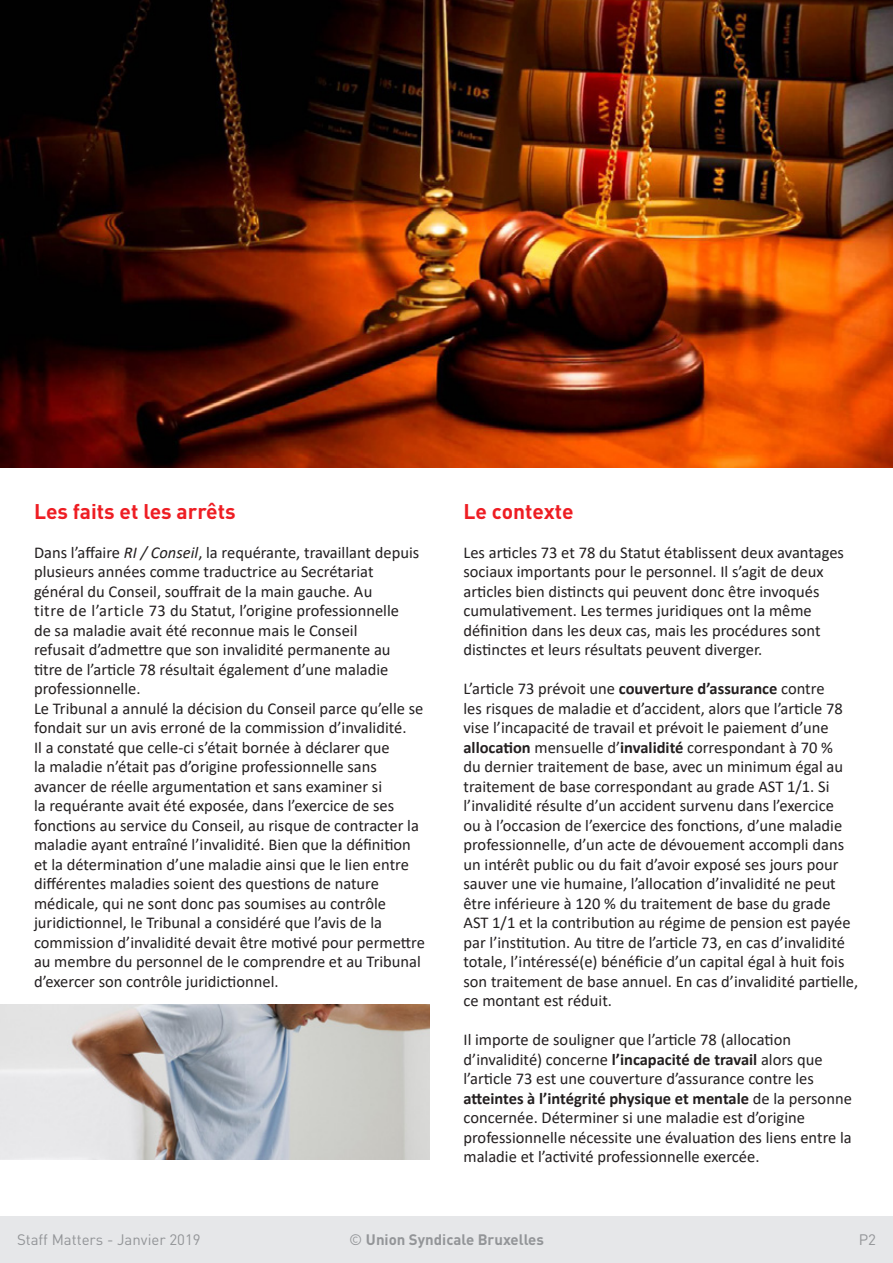
<style>
.page{position:relative;width:893px;height:1263px;background:#fff}
.page>*{position:absolute;margin:0;border:0;box-sizing:border-box;transform-origin:0 0}
.t1{font:700 21px "DIN";color:#ee1d23}
.t2{font:16.5px/19.5px "Calibri";color:#231f20}
.t3{font:15px "DIN Pro";color:#939598}
.t4{font:700 15px "DIN Pro";color:#939598}
.s1{font-style:italic}
.s2{font-weight:700}
.s3{font-weight:400}
</style>
<div class="page">
<img style="left:0;top:0;width:893px;height:467px">
<div style="left:0;top:1216px;width:893px;height:47px;background:#e6e7e9"></div>
<img style="left:0;top:1004px;width:429px;height:155px">
<p class="t1" style="left:34px;top:497px;width:203px">Les faits et les arrêts</p>
<p class="t2" style="left:34px;top:542px;width:387px">Dans l’affaire <span class="s1">RI / Conseil</span>, la requérante, travaillant depuis plusieurs années comme traductrice au Secrétariat général du Conseil, souffrait de la main gauche. Au<br>titre de l’article 73 du Statut, l’origine professionnelle de sa maladie avait été reconnue mais le Conseil<br>refusait d’admettre que son invalidité permanente au titre de l’article 78 résultait également d’une maladie professionnelle.</p>
<p class="t2" style="left:34px;top:698px;width:393px">Le Tribunal a annulé la décision du Conseil parce qu’elle se fondait sur un avis erroné de la commission d’invalidité.<br>Il a constaté que celle-ci s’était bornée à déclarer que<br>la maladie n’était pas d’origine professionnelle sans avancer de réelle argumentation et sans examiner si<br>la requérante avait été exposée, dans l’exercice de ses fonctions au service du Conseil, au risque de contracter la maladie ayant entraîné l’invalidité. Bien que la définition et la détermination d’une maladie ainsi que le lien entre différentes maladies soient des questions de nature médicale, qui ne sont donc pas soumises au contrôle juridictionnel, le Tribunal a considéré que l’avis de la commission d’invalidité devait être motivé pour permettre au membre du personnel de le comprendre et au Tribunal d’exercer son contrôle juridictionnel.</p>
<p class="t1" style="left:463px;top:497px;width:112px">Le contexte</p>
<p class="t2" style="left:463px;top:542px;width:382px">Les articles 73 et 78 du Statut établissent deux avantages sociaux importants pour le personnel. Il s’agit de deux articles bien distincts qui peuvent donc être invoqués cumulativement. Les termes juridiques ont la même définition dans les deux cas, mais les procédures sont distinctes et leurs résultats peuvent diverger.</p>
<p class="t2" style="left:463px;top:678px;width:396px">L’article 73 prévoit une <span class="s2">couverture d’assurance</span> contre<br>les risques de maladie et d’accident, alors que l’article 78 vise l’incapacité de travail et prévoit le paiement d’une <span class="s2">allocation</span> mensuelle d’<span class="s2">invalidité</span> correspondant à 70 %<br>du dernier traitement de base, avec un minimum égal au traitement de base correspondant au grade AST 1/1. Si l’invalidité résulte d’un accident survenu dans l’exercice<br>ou à l’occasion de l’exercice des fonctions, d’une maladie professionnelle, d’un acte de dévouement accompli dans un intérêt public ou du fait d’avoir exposé ses jours pour sauver une vie humaine, l’allocation d’invalidité ne peut être inférieure à 120 % du traitement de base du grade AST 1/1 et la contribution au régime de pension est payée par l’institution. Au titre de l’article 73, en cas d’invalidité totale, l’intéressé(e) bénéficie d’un capital égal à huit fois son traitement de base annuel. En cas d’invalidité partielle, ce montant est réduit.</p>
<p class="t2" style="left:463px;top:1029px;width:390px">Il importe de souligner que l’article 78 (allocation d’invalidité) concerne <span class="s2">l’incapacité de travail</span> alors que l’article 73 est une couverture d’assurance contre les <span class="s2">atteintes à l’intégrité physique et mentale</span> de la personne concernée. Déterminer si une maladie est d’origine professionnelle nécessite une évaluation des liens entre la maladie et l’activité professionnelle exercée.</p>
<p class="t3" style="left:17px;top:1230px;width:185px">Staff Matters - Janvier 2019</p>
<p class="t4" style="left:349px;top:1230px;width:196px"><span class="s3">©</span> Union Syndicale Bruxelles</p>
<p class="t3" style="left:859px;top:1230px;width:19px">P2</p>
</div>
